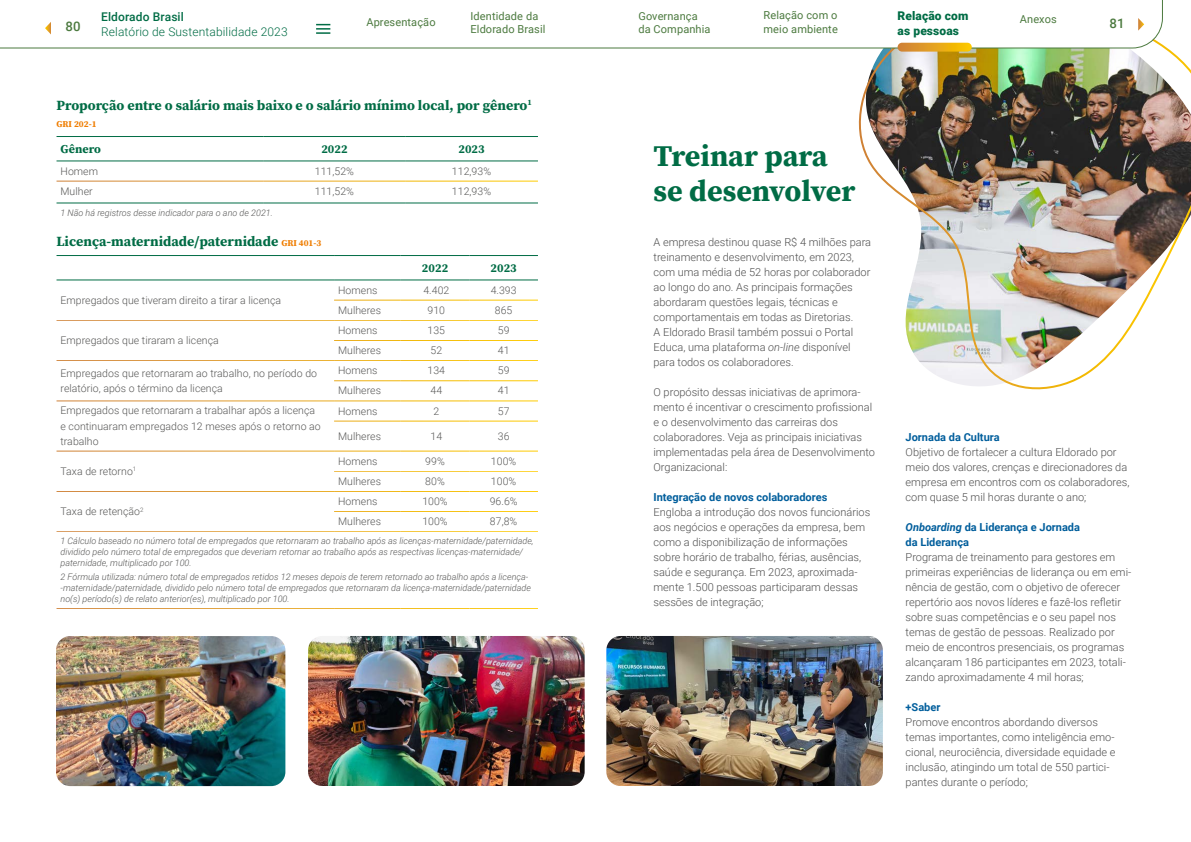
<style>
.page{position:relative;width:1191px;height:842px;background:#fff}
.page>*{position:absolute;margin:0;border:0;box-sizing:border-box;transform-origin:0 0}
.t1{font:700 30px/35px "Source Serif Pro";color:#006c45}
.t2{font:700 14px "Source Serif Pro";color:#006c45}
.t3{font:500 13.2px "Roboto";color:#4c7a3f}
.t4{font:300 12px "Roboto";letter-spacing:.01em;color:#006c45}
.t5{font:700 12px "Source Serif Pro";letter-spacing:.005em;color:#006c45}
.t6{font:900 12px/14.4px "Roboto";letter-spacing:.01em;color:#006c45}
.t7{font:500 12px "Roboto";letter-spacing:.01em;color:#006c45}
.t8{font:300 11px/15px "Roboto";color:#4f4f4f}
.t9{font:700 11px/15px "Roboto";color:#005e9c}
.t10{font:11px/13.2px "Roboto";letter-spacing:.01em;color:#4c7a3f}
.t11{font:300 10.5px/15px "Roboto";letter-spacing:.005em;color:#575756}
.t12{font:italic 300 9px/11px "Roboto";color:#575756}
.t13{font:700 9px "Source Serif Pro";color:#ef7d00}
.s1{font-size:9px;color:#ef7d00}
.s2{font-style:italic}
</style>
<div class="page">
<hr style="left:264px;top:136px;width:141px;height:1px;background:#006c45">
<hr style="left:405px;top:136px;width:133px;height:1px;background:#006c45">
<hr style="left:264px;top:160px;width:141px;height:1px;background:#006c45">
<hr style="left:405px;top:160px;width:133px;height:1px;background:#006c45">
<hr style="left:57px;top:136px;width:207px;height:1px;background:#006c45">
<hr style="left:57px;top:160px;width:207px;height:1px;background:#006c45">
<hr style="left:57px;top:202px;width:207px;height:1px;background:#006c45">
<hr style="left:264px;top:202px;width:141px;height:1px;background:#006c45">
<hr style="left:405px;top:202px;width:133px;height:1px;background:#006c45">
<hr style="left:57px;top:255px;width:277px;height:1px;background:#006c45">
<hr style="left:334px;top:255px;width:67px;height:1px;background:#006c45">
<hr style="left:334px;top:279px;width:67px;height:1px;background:#006c45">
<hr style="left:57px;top:279px;width:277px;height:1px;background:#006c45">
<hr style="left:401px;top:255px;width:68px;height:1px;background:#006c45">
<hr style="left:469px;top:255px;width:69px;height:1px;background:#006c45">
<hr style="left:401px;top:279px;width:68px;height:1px;background:#006c45">
<hr style="left:469px;top:279px;width:69px;height:1px;background:#006c45">
<img style="left:308px;top:636px;width:276px;height:150px">
<img style="left:606px;top:636px;width:277px;height:150px">
<img style="left:56px;top:636px;width:229px;height:150px">
<img style="left:858px;top:45px;width:333px;height:345px">
<svg style="left:0;top:0;width:1163px;height:49px"></svg>
<svg style="left:45px;top:22px;width:6px;height:12px"></svg>
<svg style="left:1138px;top:18px;width:6px;height:13px"></svg>
<svg style="left:316px;top:24px;width:14px;height:10px"></svg>
<svg style="left:897px;top:43px;width:74px;height:9px"></svg>
<p class="t6" style="left:897px;top:8px;width:72px">Relação com as pessoas</p>
<p class="t10" style="left:763px;top:9px;width:76px">Relação com o meio ambiente</p>
<p class="t10" style="left:638px;top:9px;width:74px">Governança da Companhia</p>
<p class="t10" style="left:470px;top:9px;width:76px">Identidade da<br>Eldorado Brasil</p>
<p class="t7" style="left:101px;top:8px;width:84px">Eldorado Brasil</p>
<p class="t4" style="left:101px;top:23px;width:188px">Relatório de Sustentabilidade 2023</p>
<p class="t10" style="left:1020px;top:12px;width:38px">Anexos</p>
<p class="t10" style="left:366px;top:15px;width:71px">Apresentação</p>
<p class="t3" style="left:66px;top:17px;width:17px">80</p>
<p class="t3" style="left:1109px;top:14px;width:17px">81</p>
<p class="t2" style="left:57px;top:95px;width:477px">Proporção entre o salário mais baixo e o salário mínimo local, por gênero<sup>1</sup></p>
<p class="t13" style="left:57px;top:117px;width:42px">GRI 202-1</p>
<p class="t5" style="left:61px;top:141px;width:42px">Gênero</p>
<p class="t5" style="left:321px;top:141px;width:28px">2022</p>
<p class="t5" style="left:458px;top:141px;width:28px">2023</p>
<p class="t11" style="left:61px;top:163px;width:39px">Homem</p>
<p class="t11" style="left:315px;top:163px;width:41px">111,52%</p>
<p class="t11" style="left:452px;top:163px;width:41px">112,93%</p>
<p class="t11" style="left:61px;top:183px;width:34px">Mulher</p>
<p class="t11" style="left:315px;top:183px;width:41px">111,52%</p>
<p class="t11" style="left:452px;top:183px;width:41px">112,93%</p>
<p class="t12" style="left:61px;top:207px;width:214px">1 Não há registros desse indicador para o ano de 2021.</p>
<p class="t2" style="left:57px;top:231px;width:266px">Licença-maternidade/paternidade <span class="s1">GRI 401-3</span></p>
<p class="t5" style="left:422px;top:260px;width:28px">2022</p>
<p class="t5" style="left:490px;top:260px;width:28px">2023</p>
<p class="t11" style="left:61px;top:292px;width:222px">Empregados que tiveram direito a tirar a licença</p>
<p class="t11" style="left:338px;top:282px;width:41px">Homens</p>
<p class="t11" style="left:423px;top:282px;width:27px">4.402</p>
<p class="t11" style="left:490px;top:282px;width:27px">4.393</p>
<p class="t11" style="left:338px;top:302px;width:44px">Mulheres</p>
<p class="t11" style="left:427px;top:302px;width:19px">910</p>
<p class="t11" style="left:495px;top:302px;width:19px">865</p>
<p class="t11" style="left:60px;top:332px;width:160px">Empregados que tiraram a licença</p>
<p class="t11" style="left:338px;top:322px;width:41px">Homens</p>
<p class="t11" style="left:427px;top:322px;width:19px">135</p>
<p class="t11" style="left:498px;top:322px;width:13px">59</p>
<p class="t11" style="left:338px;top:342px;width:44px">Mulheres</p>
<p class="t11" style="left:430px;top:342px;width:13px">52</p>
<p class="t11" style="left:498px;top:342px;width:13px">41</p>
<p class="t11" style="left:60px;top:365px;width:258px">Empregados que retornaram ao trabalho, no período do relatório, após o término da licença</p>
<p class="t11" style="left:338px;top:362px;width:41px">Homens</p>
<p class="t11" style="left:427px;top:362px;width:19px">134</p>
<p class="t11" style="left:498px;top:362px;width:13px">59</p>
<p class="t11" style="left:338px;top:383px;width:44px">Mulheres</p>
<p class="t11" style="left:430px;top:383px;width:13px">44</p>
<p class="t11" style="left:498px;top:383px;width:13px">41</p>
<p class="t11" style="left:60px;top:403px;width:262px">Empregados que retornaram a trabalhar após a licença e continuaram empregados 12 meses após o retorno ao trabalho</p>
<p class="t11" style="left:338px;top:403px;width:41px">Homens</p>
<p class="t11" style="left:433px;top:403px;width:7px">2</p>
<p class="t11" style="left:498px;top:403px;width:13px">57</p>
<p class="t11" style="left:338px;top:428px;width:44px">Mulheres</p>
<p class="t11" style="left:430px;top:428px;width:13px">14</p>
<p class="t11" style="left:498px;top:428px;width:13px">36</p>
<p class="t11" style="left:60px;top:463px;width:77px">Taxa de retorno<sup>1</sup></p>
<p class="t11" style="left:338px;top:453px;width:41px">Homens</p>
<p class="t11" style="left:425px;top:453px;width:21px">99%</p>
<p class="t11" style="left:491px;top:453px;width:27px">100%</p>
<p class="t11" style="left:338px;top:473px;width:44px">Mulheres</p>
<p class="t11" style="left:425px;top:473px;width:21px">80%</p>
<p class="t11" style="left:491px;top:473px;width:27px">100%</p>
<p class="t11" style="left:338px;top:493px;width:41px">Homens</p>
<p class="t11" style="left:422px;top:493px;width:27px">100%</p>
<p class="t11" style="left:490px;top:493px;width:29px">96.6%</p>
<p class="t11" style="left:338px;top:513px;width:44px">Mulheres</p>
<p class="t11" style="left:422px;top:513px;width:27px">100%</p>
<p class="t11" style="left:490px;top:513px;width:29px">87,8%</p>
<p class="t12" style="left:61px;top:535px;width:474px">1 Cálculo baseado no número total de empregados que retornaram ao trabalho após as licenças-maternidade/paternidade, dividido pelo número total de empregados que deveriam retornar ao trabalho após as respectivas licenças-maternidade/ paternidade, multiplicado por 100.</p>
<p class="t12" style="left:61px;top:571px;width:472px">2 Fórmula utilizada: número total de empregados retidos 12 meses depois de terem retornado ao trabalho após a licença--maternidade/paternidade, dividido pelo número total de empregados que retornaram da licença-maternidade/paternidade no(s) período(s) de relato anterior(es), multiplicado por 100.</p>
<p class="t11" style="left:61px;top:503px;width:84px">Taxa de retenção<sup>2</sup></p>
<h1 class="t1" style="left:653px;top:138px;width:203px">Treinar para se desenvolver</h1>
<p class="t8" style="left:653px;top:234px;width:219px">A empresa destinou quase R$ 4 milhões para treinamento e desenvolvimento, em 2023, com uma média de 52 horas por colaborador ao longo do ano. As principais formações abordaram questões legais, técnicas e comportamentais em todas as Diretorias.<br>A Eldorado Brasil também possui o Portal Educa, uma plataforma <span class="s2">on-line</span> disponível para todos os colaboradores.</p>
<p class="t8" style="left:653px;top:384px;width:223px">O propósito dessas iniciativas de aprimora&shy;mento é incentivar o crescimento profissional e o desenvolvimento das carreiras dos colaboradores. Veja as principais iniciativas implementadas pela área de Desenvolvimento Organizacional:</p>
<p class="t9" style="left:653px;top:489px;width:175px">Integração de novos colaboradores</p>
<p class="t8" style="left:653px;top:504px;width:218px">Engloba a introdução dos novos funcionários aos negócios e operações da empresa, bem como a disponibilização de informações sobre horário de trabalho, férias, ausências, saúde e segurança. Em 2023, aproximada&shy;mente 1.500 pessoas participaram dessas sessões de integração;</p>
<p class="t9" style="left:905px;top:429px;width:95px">Jornada da Cultura</p>
<p class="t8" style="left:905px;top:444px;width:225px">Objetivo de fortalecer a cultura Eldorado por meio dos valores, crenças e direcionadores da empresa em encontros com os colaboradores, com quase 5 mil horas durante o ano;</p>
<p class="t9" style="left:905px;top:519px;width:176px"><span class="s2">Onboarding</span> da Liderança e Jornada da Liderança</p>
<p class="t8" style="left:905px;top:549px;width:227px">Programa de treinamento para gestores em primeiras experiências de liderança ou em emi&shy;nência de gestão, com o objetivo de oferecer repertório aos novos líderes e fazê-los refletir sobre suas competências e o seu papel nos temas de gestão de pessoas. Realizado por meio de encontros presenciais, os programas alcançaram 186 participantes em 2023, totali&shy;zando aproximadamente 4 mil horas;</p>
<p class="t9" style="left:905px;top:699px;width:36px">+Saber</p>
<p class="t8" style="left:905px;top:714px;width:211px">Promove encontros abordando diversos temas importantes, como inteligência emo&shy;cional, neurociência, diversidade equidade e inclusão, atingindo um total de 550 partici&shy;pantes durante o período;</p>
</div>
